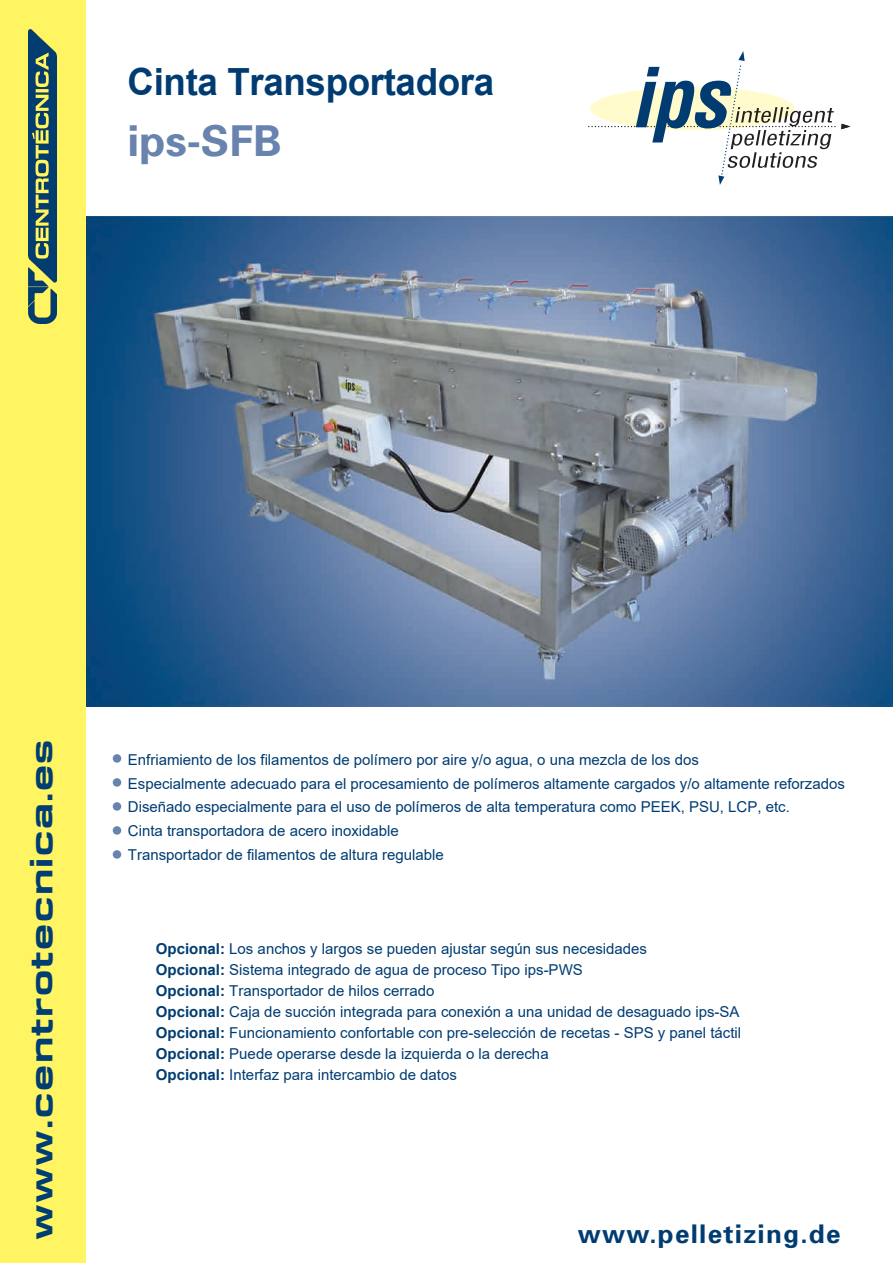
<style>
.page{position:relative;width:893px;height:1263px;background:#fff}
.page>*{position:absolute;margin:0;border:0;box-sizing:border-box;transform-origin:0 0}
.t1{font:700 42.6px "Univers";color:#6883ad}
.t2{font:700 37.5px "Arial";letter-spacing:-.01em;color:#003c72}
.t3{font:800 expanded 30px "DDTW00";letter-spacing:.05em;color:#003d73}
.t4{font:700 25.65px "Univers";letter-spacing:.05em;color:#003c72}
.t5{font:15px/21px "Arial";color:#003c72}
.s1{font-weight:700}
</style>
<div class="page">
<img style="left:85px;top:217px;width:808px;height:489px">
<svg style="left:588px;top:51px;width:262px;height:134px"></svg>
<div style="left:0;top:0;width:85px;height:1263px;background:#fff461"></div>
<div style="left:113px;top:754px;width:8px;height:9px;background:#6883ad;border-radius:50%"></div>
<div style="left:113px;top:778px;width:8px;height:9px;background:#6883ad;border-radius:50%"></div>
<div style="left:113px;top:802px;width:8px;height:9px;background:#6883ad;border-radius:50%"></div>
<div style="left:113px;top:826px;width:8px;height:9px;background:#6883ad;border-radius:50%"></div>
<div style="left:113px;top:850px;width:8px;height:9px;background:#6883ad;border-radius:50%"></div>
<img style="left:29px;top:29px;width:27px;height:294px">
<h2 class="t2" style="left:128px;top:56px;width:368px">Cinta Transportadora</h2>
<h1 class="t1" style="left:128px;top:114px;width:155px">ips-SFB</h1>
<h3 class="t3" style="left:23px;top:1240px;width:502px;rotate:-90deg">www.centrotecnica.es</h3>
<p class="t5" style="left:128px;top:747px;width:718px;line-height:23.7px">Enfriamiento de los filamentos de polímero por aire y/o agua, o una mezcla de los dos<br>Especialmente adecuado para el procesamiento de polímeros altamente cargados y/o altamente reforzados Diseñado especialmente para el uso de polímeros de alta temperatura como PEEK, PSU, LCP, etc.<br>Cinta transportadora de acero inoxidable<br>Transportador de filamentos de altura regulable</p>
<p class="t5" style="left:156px;top:938px;width:587px"><span class="s1">Opcional:</span> Los anchos y largos se pueden ajustar según sus necesidades<br><span class="s1">Opcional:</span> Sistema integrado de agua de proceso Tipo ips-PWS<br><span class="s1">Opcional:</span> Transportador de hilos cerrado<br><span class="s1">Opcional:</span> Caja de succión integrada para conexión a una unidad de desaguado ips-SA <span class="s1">Opcional:</span> Funcionamiento confortable con pre-selección de recetas - SPS y panel táctil <span class="s1">Opcional:</span> Puede operarse desde la izquierda o la derecha<br><span class="s1">Opcional:</span> Interfaz para intercambio de datos</p>
<h3 class="t4" style="left:578px;top:1217px;width:264px">www.pelletizing.de</h3>
</div>
